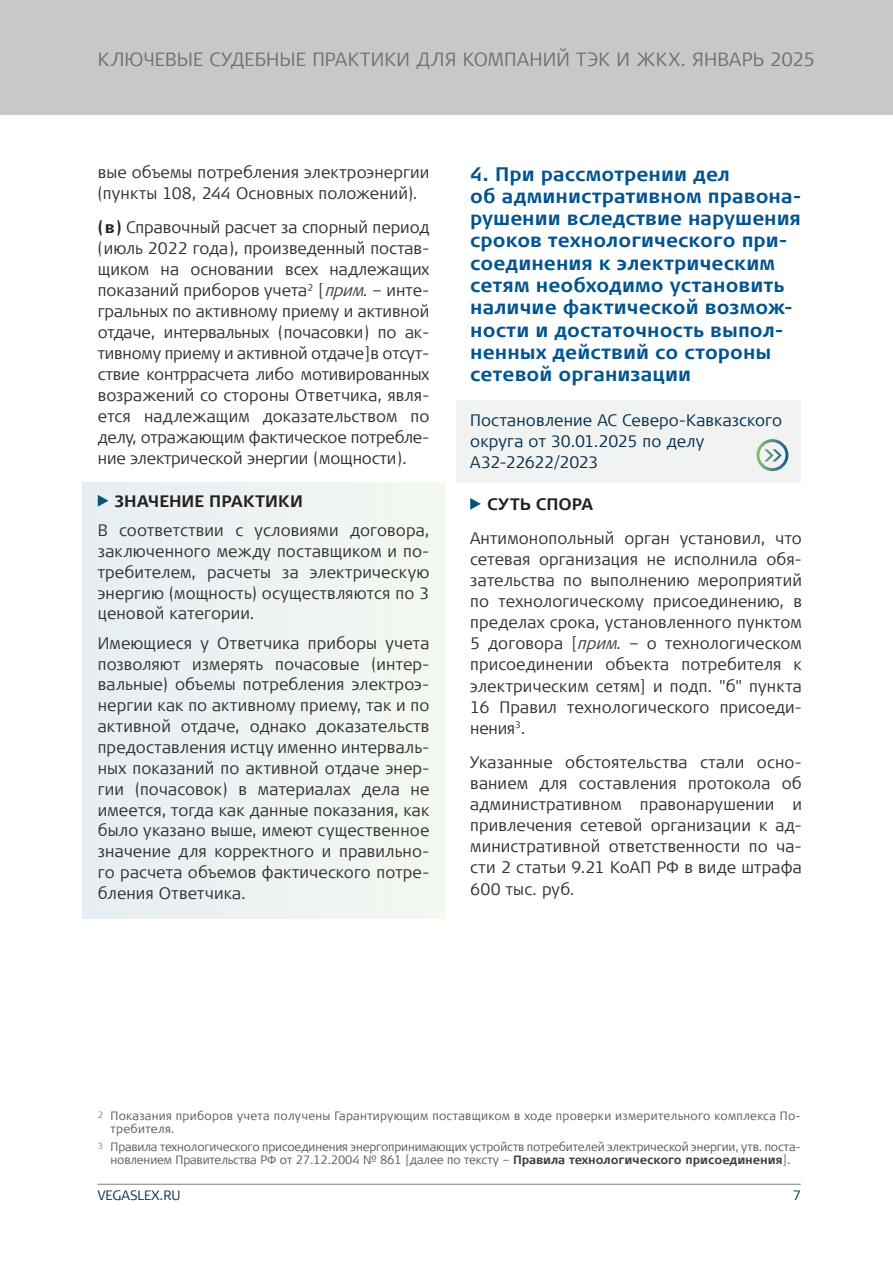
<style>
.page{position:relative;width:893px;height:1263px;background:#fff}
.page>*{position:absolute;margin:0;border:0;box-sizing:border-box;transform-origin:0 0}
.t1{font:700 19.5px/22.4px "Signa Offc Pro";letter-spacing:.005em;color:#01548f}
.t2{font:300 19.05px "Signa Offc Pro";letter-spacing:.005em;color:#6f7073}
.t3{font:300 16.5px/20.9px "Signa Offc Pro";letter-spacing:.01em;color:#312f30;text-align:justify}
.t4{font:300 16.5px/21px "Signa Offc Pro";letter-spacing:.005em;color:#032d49}
.t5{font:700 16.5px "Signa Offc Pro";letter-spacing:.005em;color:#231f20}
.t6{font:300 13.5px "Signa Offc Pro";color:#032d49}
.t7{font:300 12px/13.5px "Signa Offc Pro";letter-spacing:-.01em;color:#57585a}
.t8{font:300 12px/13.5px "Signa Offc Pro";letter-spacing:.02em;color:#57585a}
.t9{font:300 9px "Signa Offc Pro";color:#808285}
.s1{font-weight:700;color:#231f20}
.s2{font-style:italic;color:#3e3e3f}
.s3{font-weight:700;color:#3e3e3f}
</style>
<div class="page">
<div style="left:0;top:0;width:893px;height:115px;background:#c7c8ca"></div>
<hr style="left:98px;top:1184px;width:703px;height:1px;background:#797d7f">
<div style="left:83px;top:483px;width:361px;height:435px;background:#edf3f2"></div>
<div style="left:456px;top:400px;width:345px;height:83px;background:#f1f2f2"></div>
<svg style="left:98px;top:495px;width:10px;height:12px"></svg>
<svg style="left:470px;top:498px;width:11px;height:12px"></svg>
<div style="left:756px;top:439px;width:32px;height:32px;border:3px solid #fff;border-radius:50%"></div>
<svg style="left:764px;top:449px;width:18px;height:12px"></svg>
<p class="t2" style="left:98px;top:46px;width:719px">КЛЮЧЕВЫЕ СУДЕБНЫЕ ПРАКТИКИ ДЛЯ КОМПАНИЙ ТЭК И ЖКХ. ЯНВАРЬ 2025</p>
<p class="t3" style="left:98px;top:161px;width:333px">вые объемы потребления электроэнергии (пункты 108, 244 Основных положений).</p>
<p class="t3" style="left:98px;top:216px;width:333px"><span class="s1">(в)</span> Справочный расчет за спорный период (июль 2022 года), произведенный постав&shy;щиком на основании всех надлежащих показаний приборов учета<sup>2</sup> [<span class="s2">прим</span>. – инте&shy;гральных по активному приему и активной отдаче, интервальных (почасовки) по ак&shy;тивному приему и активной отдаче]в отсут&shy;ствие контррасчета либо мотивированных возражений со стороны Ответчика, явля&shy;ется надлежащим доказательством по делу, отражающим фактическое потребле&shy;ние электрической энергии (мощности).</p>
<p class="t5" style="left:115px;top:489px;width:190px">ЗНАЧЕНИЕ ПРАКТИКИ</p>
<p class="t3" style="left:98px;top:519px;width:333px">В соответствии с условиями договора, заключенного между поставщиком и по&shy;требителем, расчеты за электрическую энергию (мощность) осуществляются по 3 ценовой категории.</p>
<p class="t3" style="left:98px;top:632px;width:333px">Имеющиеся у Ответчика приборы учета позволяют измерять почасовые (интер&shy;вальные) объемы потребления электроэ&shy;нергии как по активному приему, так и по активной отдаче, однако доказательств предоставления истцу именно интерваль&shy;ных показаний по активной отдаче энер&shy;гии (почасовок) в материалах дела не имеется, тогда как данные показания, как было указано выше, имеют существенное значение для корректного и правильно&shy;го расчета объемов фактического потре&shy;бления Ответчика.</p>
<p class="t1" style="left:470px;top:162px;width:333px">4. При рассмотрении дел<br>об административном правона&shy;рушении вследствие нарушения сроков технологического при&shy;соединения к электрическим сетям необходимо установить наличие фактической возмож&shy;ности и достаточность выпол&shy;ненных действий со стороны сетевой организации</p>
<p class="t4" style="left:470px;top:408px;width:313px">Постановление АС Северо-Кавказского округа от 30.01.2025 по делу<br>А32-22622/2023</p>
<p class="t5" style="left:487px;top:493px;width:108px">СУТЬ СПОРА</p>
<p class="t3" style="left:470px;top:526px;width:333px">Антимонопольный орган установил, что сетевая организация не исполнила обя&shy;зательства по выполнению мероприятий по технологическому присоединению, в пределах срока, установленного пунктом 5 договора [<span class="s2">прим</span>. – о технологическом присоединении объекта потребителя к электрическим сетям] и подп. "б" пункта 16 Правил технологического присоеди&shy;нения<sup>3</sup>.</p>
<p class="t3" style="left:470px;top:750px;width:333px">Указанные обстоятельства стали осно&shy;ванием для составления протокола об административном правонарушении и привлечения сетевой организации к ад&shy;министративной ответственности по ча&shy;сти 2 статьи 9.21 КоАП РФ в виде штрафа 600 тыс. руб.</p>
<p class="t9" style="left:98px;top:1109px;width:7px">2</p>
<p class="t9" style="left:98px;top:1140px;width:7px">3</p>
<p class="t8" style="left:111px;top:1108px;width:692px">Показания приборов учета получены Гарантирующим поставщиком в ходе проверки измерительного комплекса По&shy;требителя.</p>
<p class="t7" style="left:111px;top:1139px;width:692px">Правила технологического присоединения энергопринимающих устройств потребителей электрической энергии, утв. поста&shy;новлением Правительства РФ от 27.12.2004 № 861 [далее по тексту – <span class="s3">Правила технологического присоединения</span>].</p>
<p class="t6" style="left:98px;top:1186px;width:84px">VEGASLEX.RU</p>
<p class="t6" style="left:793px;top:1185px;width:10px">7</p>
</div>
